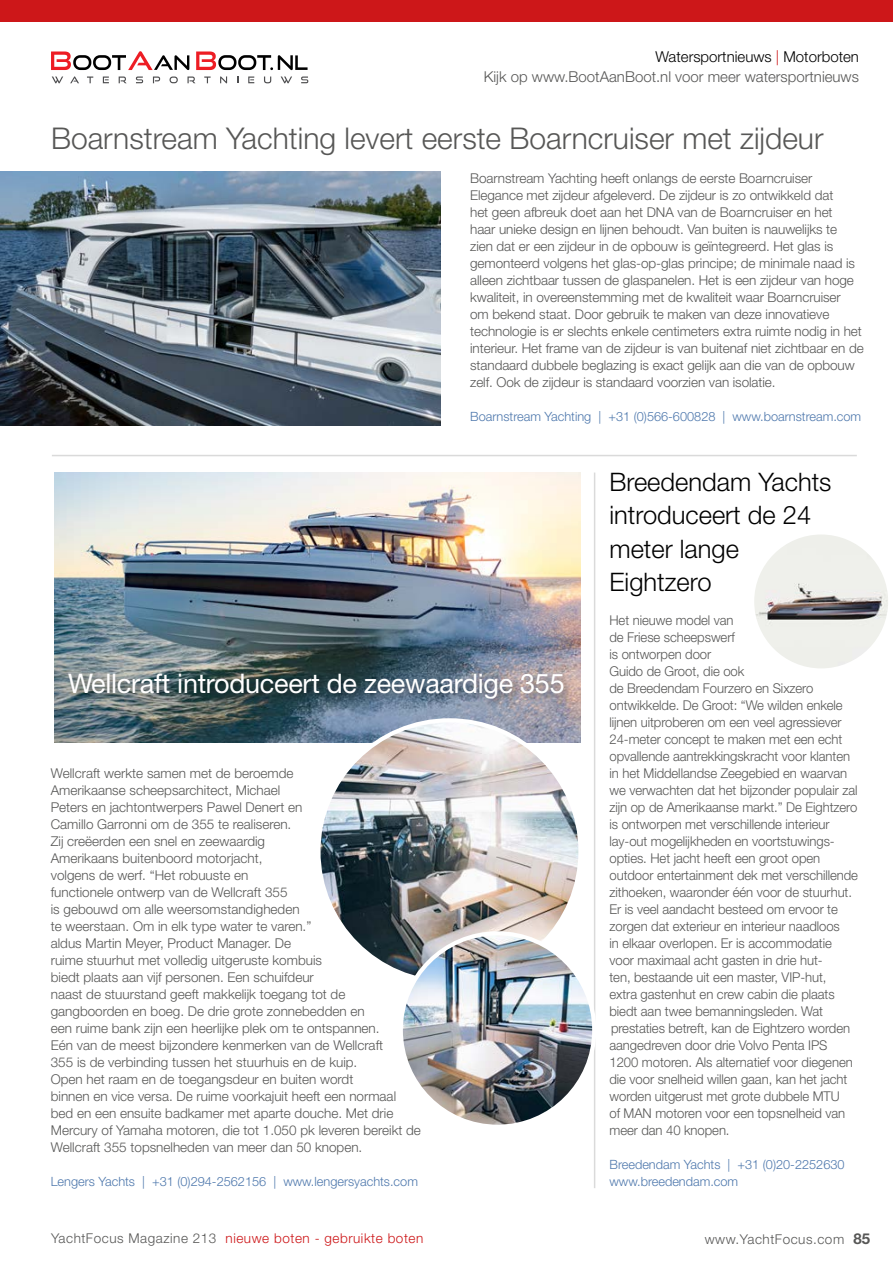
<style>
.page{position:relative;width:893px;height:1263px;background:#fff}
.page>*{position:absolute;margin:0;border:0;box-sizing:border-box;transform-origin:0 0}
.t1{font:300 30px "Helvetica Neue LT Std";color:#575756}
.t2{font:27px "Helvetica Neue LT Std";letter-spacing:-.01em;color:#fff}
.t3{font:300 25.5px/33.5px "Helvetica Neue LT Std";color:#000}
.t4{font:300 15px/20px "Helvetica Neue LT Std";color:#575756;text-align:right}
.t5{font:300 13.5px/17px "Helvetica Neue LT Std";letter-spacing:-.005em;color:#575756}
.t6{font:300 13.5px "Helvetica Neue LT Std";letter-spacing:.04em;color:#cd1719}
.t7{font:300 13.5px "Helvetica Neue LT Std";letter-spacing:.04em;color:#575756}
.t8{font:300 12.75px/17px "Helvetica Neue LT Std";color:#4d77ac}
.s1{color:#000}
.s2{color:#cd1719}
.s3{color:#575756}
.s4{font-weight:700;font-size:15px}
</style>
<div class="page">
<svg style="left:51px;top:51px;width:138px;height:19px"></svg>
<svg style="left:196px;top:51px;width:112px;height:19px"></svg>
<svg style="left:52px;top:77px;width:11px;height:6px"></svg>
<svg style="left:70px;top:76px;width:9px;height:7px"></svg>
<svg style="left:87px;top:77px;width:6px;height:6px"></svg>
<svg style="left:103px;top:77px;width:6px;height:6px"></svg>
<svg style="left:119px;top:77px;width:7px;height:6px"></svg>
<svg style="left:136px;top:77px;width:7px;height:6px"></svg>
<svg style="left:153px;top:77px;width:7px;height:6px"></svg>
<svg style="left:170px;top:77px;width:8px;height:6px"></svg>
<svg style="left:187px;top:77px;width:8px;height:6px"></svg>
<svg style="left:204px;top:77px;width:7px;height:6px"></svg>
<svg style="left:220px;top:76px;width:7px;height:7px"></svg>
<svg style="left:248px;top:77px;width:6px;height:6px"></svg>
<svg style="left:264px;top:77px;width:7px;height:6px"></svg>
<svg style="left:281px;top:77px;width:11px;height:6px"></svg>
<svg style="left:301px;top:77px;width:7px;height:6px"></svg>
<div style="left:0;top:0;width:893px;height:21px;background:#cd1719"></div>
<img style="left:54px;top:472px;width:526px;height:270px">
<hr style="left:52px;top:455px;width:805px;height:1px;background:#dadada">
<div style="left:65px;top:670px;width:508px;height:39px;background:#000;opacity:.47"></div>
<hr style="left:594px;top:473px;width:1px;height:715px;background:#dadada">
<img style="left:0;top:171px;width:440px;height:254px">
<img style="left:318px;top:720px;width:262px;height:262px;border-radius:131px">
<img style="left:401px;top:933px;width:193px;height:194px;border-radius:97px">
<div style="left:399px;top:931px;width:197px;height:198px;border:4px solid #fff;border-radius:50%"></div>
<img style="left:753px;top:533px;width:137px;height:137px;border-radius:68px">
<div style="left:751px;top:531px;width:140px;height:140px;border:3px solid #fff;border-radius:50%"></div>
<p class="t4" style="left:484px;top:46px;width:377px"><span class="s1">Watersportnieuws</span> <span class="s2">|</span> <span class="s1">Motorboten<br></span>Kijk op www.BootAanBoot.nl voor meer watersportnieuws</p>
<h1 class="t1" style="left:51px;top:120px;width:774px">Boarnstream Yachting levert eerste Boarncruiser met zijdeur</h1>
<p class="t5" style="left:470px;top:169px;width:395px">Boarnstream Yachting heeft onlangs de eerste Boarncruiser Elegance met zijdeur afgeleverd. De zijdeur is zo ontwikkeld dat<br>het geen afbreuk doet aan het DNA van de Boarncruiser en het<br>haar unieke design en lijnen behoudt. Van buiten is nauwelijks te<br>zien dat er een zijdeur in de opbouw is geïntegreerd. Het glas is gemonteerd volgens het glas-op-glas principe; de minimale naad is alleen zichtbaar tussen de glaspanelen. Het is een zijdeur van hoge kwaliteit, in overeenstemming met de kwaliteit waar Boarncruiser<br>om bekend staat. Door gebruik te maken van deze innovatieve technologie is er slechts enkele centimeters extra ruimte nodig in het interieur. Het frame van de zijdeur is van buitenaf niet zichtbaar en de standaard dubbele beglazing is exact gelijk aan die van de opbouw zelf. Ook de zijdeur is standaard voorzien van isolatie.</p>
<p class="t8" style="left:470px;top:408px;width:393px">Boarnstream Yachting | +31 (0)566-600828 | www.boarnstream.com</p>
<h2 class="t2" style="left:68px;top:668px;width:498px">Wellcraft introduceert de zeewaardige 355</h2>
<p class="t5" style="left:51px;top:765px;width:372px">Wellcraft werkte samen met de beroemde<br>Amerikaanse scheepsarchitect, Michael<br>Peters en jachtontwerpers Pawel Denert en<br>Camillo Garronni om de 355 te realiseren.<br>Zij creëerden een snel en zeewaardig<br>Amerikaans buitenboord motorjacht,<br>volgens de werf. “Het robuuste en<br>functionele ontwerp van de Wellcraft 355<br>is gebouwd om alle weersomstandigheden<br>te weerstaan. Om in elk type water te varen.”<br>aldus Martin Meyer, Product Manager. De<br>ruime stuurhut met volledig uitgeruste kombuis<br>biedt plaats aan vijf personen. Een schuifdeur<br>naast de stuurstand geeft makkelijk toegang tot de gangboorden en boeg. De drie grote zonnebedden en<br>een ruime bank zijn een heerlijke plek om te ontspannen.<br>Eén van de meest bijzondere kenmerken van de Wellcraft<br>355 is de verbinding tussen het stuurhuis en de kuip.<br>Open het raam en de toegangsdeur en buiten wordt<br>binnen en vice versa. De ruime voorkajuit heeft een normaal bed en een ensuite badkamer met aparte douche. Met drie Mercury of Yamaha motoren, die tot 1.050 pk leveren bereikt de Wellcraft 355 topsnelheden van meer dan 50 knopen.</p>
<p class="t8" style="left:51px;top:1173px;width:369px">Lengers Yachts | +31 (0)294-2562156 | www.lengersyachts.com</p>
<h3 class="t3" style="left:609px;top:464px;width:224px">Breedendam Yachts introduceert de 24 meter lange<br>Eightzero</h3>
<p class="t5" style="left:609px;top:611px;width:250px">Het nieuwe model van<br>de Friese scheepswerf<br>is ontworpen door<br>Guido de Groot, die ook<br>de Breedendam Fourzero en Sixzero ontwikkelde. De Groot: “We wilden enkele lijnen uitproberen om een veel agressiever 24-meter concept te maken met een echt opvallende aantrekkingskracht voor klanten in het Middellandse Zeegebied en waarvan we verwachten dat het bijzonder populair zal zijn op de Amerikaanse markt.” De Eightzero is ontworpen met verschillende interieur lay-out mogelijkheden en voortstuwings&shy;opties. Het jacht heeft een groot open outdoor entertainment dek met verschillende zithoeken, waaronder één voor de stuurhut.<br>Er is veel aandacht besteed om ervoor te zorgen dat exterieur en interieur naadloos<br>in elkaar overlopen. Er is accommodatie voor maximaal acht gasten in drie hut-<br>ten, bestaande uit een master, VIP-hut,<br>extra gastenhut en crew cabin die plaats biedt aan twee bemanningsleden. Wat prestaties betreft, kan de Eightzero worden aangedreven door drie Volvo Penta IPS 1200 motoren. Als alternatief voor diegenen die voor snelheid willen gaan, kan het jacht worden uitgerust met grote dubbele MTU<br>of MAN motoren voor een topsnelheid van meer dan 40 knopen.</p>
<p class="t8" style="left:609px;top:1156px;width:237px">Breedendam Yachts | +31 (0)20-2252630 www.breedendam.com</p>
<p class="t6" style="left:51px;top:1229px;width:374px"><span class="s3">YachtFocus Magazine 213</span> nieuwe boten - gebruikte boten</p>
<p class="t7" style="left:705px;top:1231px;width:167px">www.YachtFocus.com <span class="s4">85</span></p>
</div>
